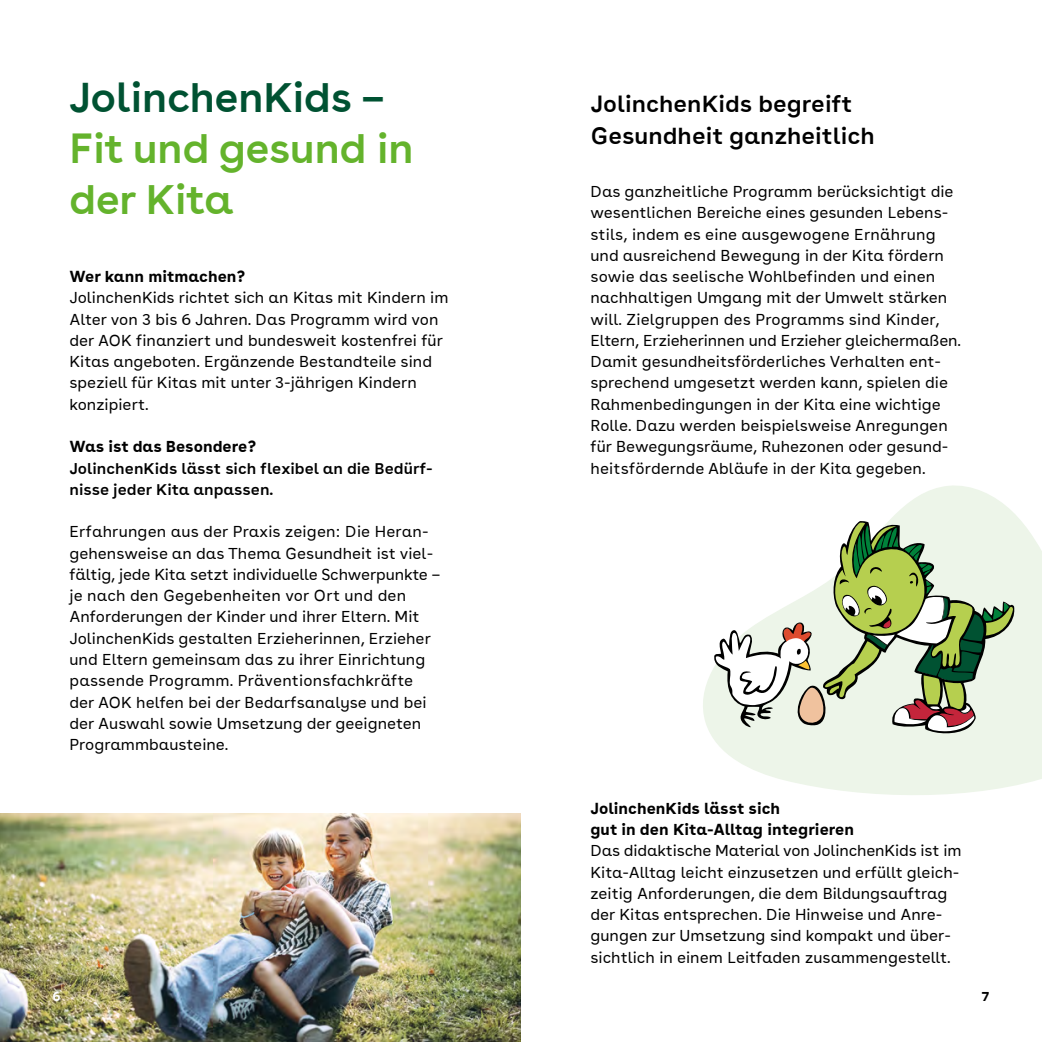
<style>
.page{position:relative;width:1042px;height:1042px;background:#fff}
.page>*{position:absolute;margin:0;border:0;box-sizing:border-box;transform-origin:0 0}
.t1{font:600 42px/51.1px "AOK Buenos Aires";color:#64b32c}
.t2{font:600 42px "AOK Buenos Aires";color:#005232}
.t3{font:600 23.62px/31.8px "AOK Buenos Aires Text";color:#000}
.t4{font:15.75px/21.3px "AOK Buenos Aires Text";color:#000}
.t5{font:700 15.75px/21.2px "AOK Buenos Aires Text";color:#000}
.t6{font:600 15.75px/21.2px "AOK Buenos Aires Text";color:#000}
.t7{font:700 13.12px "AOK Buenos Aires Text";color:#fff}
.t8{font:700 13.12px "AOK Buenos Aires Text";color:#000}
</style>
<div class="page">
<img style="left:0;top:814px;width:521px;height:228px">
<svg style="left:703px;top:485px;width:339px;height:310px;fill:#edf5e9"></svg>
<svg style="left:714px;top:521px;width:302px;height:214px"></svg>
<h1 class="t2" style="left:69px;top:62px;width:317px">JolinchenKids –</h1>
<h1 class="t1" style="left:69px;top:119px;width:346px">Fit und gesund in der Kita</h1>
<p class="t5" style="left:69px;top:264px;width:177px">Wer kann mitmachen?</p>
<p class="t4" style="left:69px;top:286px;width:381px">JolinchenKids richtet sich an Kitas mit Kindern im Alter von 3 bis 6 Jahren. Das Programm wird von der AOK finanziert und bundesweit kostenfrei für Kitas angeboten. Ergänzende Bestandteile sind speziell für Kitas mit unter 3-jährigen Kindern konzipiert.</p>
<p class="t5" style="left:69px;top:434px;width:188px">Was ist das Besondere?</p>
<p class="t6" style="left:69px;top:456px;width:365px">JolinchenKids lässt sich flexibel an die Bedürf&shy;nisse jeder Kita anpassen.</p>
<p class="t4" style="left:69px;top:520px;width:372px">Erfahrungen aus der Praxis zeigen: Die Heran&shy;gehensweise an das Thema Gesundheit ist viel&shy;fältig, jede Kita setzt individuelle Schwerpunkte – je nach den Gegebenheiten vor Ort und den Anforderungen der Kinder und ihrer Eltern. Mit JolinchenKids gestalten Erzieherinnen, Erzieher und Eltern gemeinsam das zu ihrer Einrichtung passende Programm. Präventionsfachkräfte der AOK helfen bei der Bedarfsanalyse und bei der Auswahl sowie Umsetzung der geeigneten Programmbausteine.</p>
<h2 class="t3" style="left:590px;top:85px;width:286px">JolinchenKids begreift<br>Gesundheit ganzheitlich</h2>
<p class="t4" style="left:590px;top:179px;width:372px">Das ganzheitliche Programm berücksichtigt die wesentlichen Bereiche eines gesunden Lebens&shy;stils, indem es eine ausgewogene Ernährung und ausreichend Bewegung in der Kita fördern sowie das seelische Wohlbefinden und einen nachhaltigen Umgang mit der Umwelt stärken will. Zielgruppen des Programms sind Kinder, Eltern, Erzieherinnen und Erzieher gleichermaßen.<br>Damit gesundheitsförderliches Verhalten ent&shy;sprechend umgesetzt werden kann, spielen die Rahmenbedingungen in der Kita eine wichtige Rolle. Dazu werden beispielsweise Anregungen für Bewegungsräume, Ruhezonen oder gesund&shy;heitsfördernde Abläufe in der Kita gegeben.</p>
<p class="t5" style="left:590px;top:796px;width:265px">JolinchenKids lässt sich<br>gut in den Kita-Alltag integrieren</p>
<p class="t4" style="left:590px;top:839px;width:373px">Das didaktische Material von JolinchenKids ist im Kita-Alltag leicht einzusetzen und erfüllt gleich&shy;zeitig Anforderungen, die dem Bildungsauftrag der Kitas entsprechen. Die Hinweise und Anre&shy;gungen zur Umsetzung sind kompakt und über&shy;sichtlich in einem Leitfaden zusammengestellt.</p>
<p class="t7" style="left:53px;top:985px;width:10px">6</p>
<p class="t8" style="left:982px;top:985px;width:9px">7</p>
</div>
